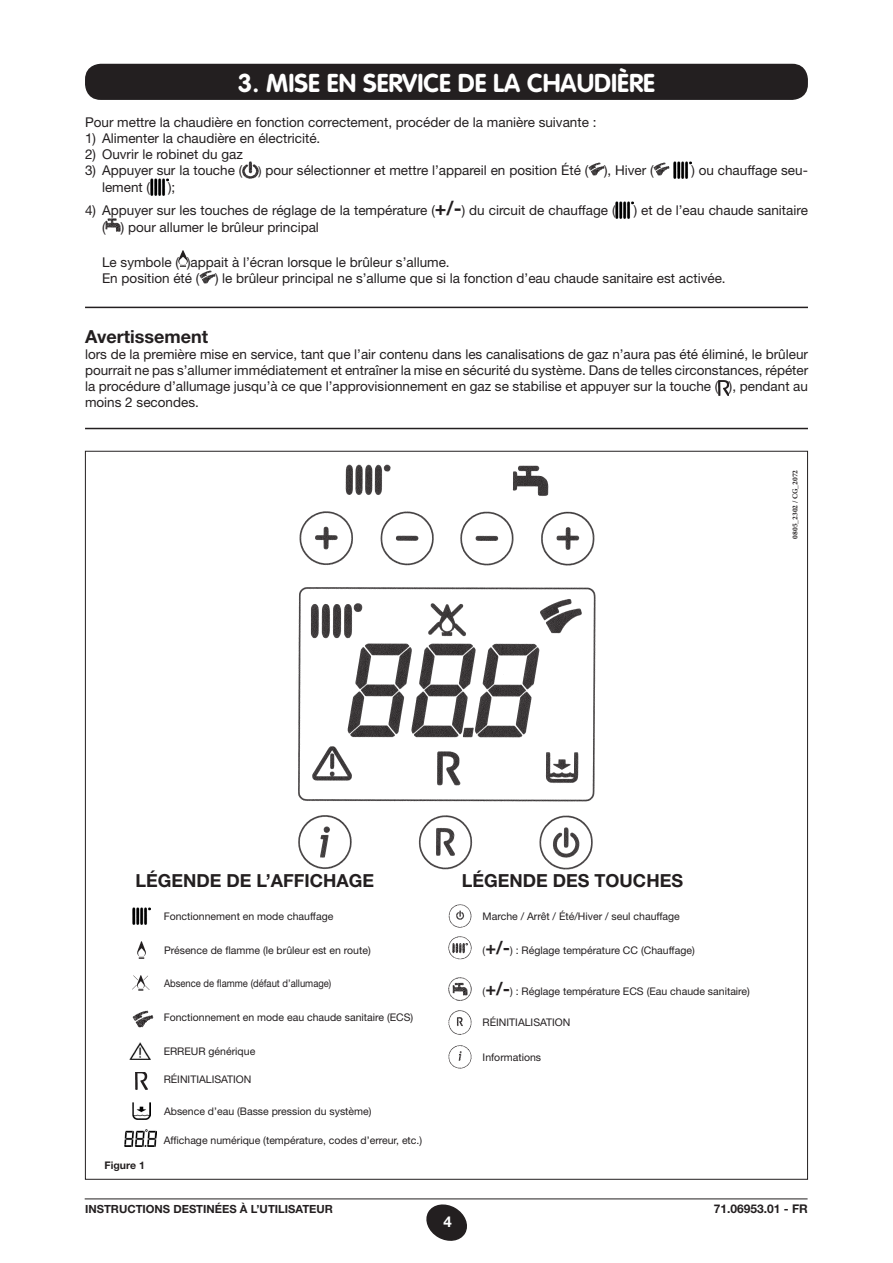
<style>
.page{position:relative;width:893px;height:1263px;background:#fff}
.page>*{position:absolute;margin:0;border:0;box-sizing:border-box;transform-origin:0 0}
.titolo{font:700 25.5px "VAG Rounded Std";color:#fff}
.rientri{font:700 18px "Helvetica Neue LT Std";color:#231f20}
.testo{font:700 18px "Helvetica Neue LT Std";color:#231f20}
.t1{font:700 15px "Helvetica Neue LT Std";color:#fff}
.rientri-2{font:13.5px "Helvetica Neue LT Std";color:#231f20}
.testo-2{font:13.5px/16.2px "Helvetica Neue LT Std";color:#231f20;text-align:justify}
.t2{font:700 12px "Helvetica Neue LT Std";color:#231f20}
.t3{font:700 11.25px "Helvetica Neue LT Std";color:#231f20}
.rientri-3{font:10.5px "Helvetica Neue LT Std";color:#231f20}
.rientri-4{font:10.5px "Helvetica Neue LT Std";color:#231f20;scale:.9 1}
._07_bold{font:700 10.5px "Helvetica Neue LT Std";color:#231f20}
.codice{font:700 7.5px "Minion Pro";color:#231f20}
.s1{font-size:12px}
.s2{font-weight:700;font-size:19.5px}
.s3{font-weight:700;font-size:18px}
</style>
<div class="page">
<svg style="left:426px;top:1204px;width:41px;height:37px"></svg>
<hr style="left:85px;top:1198px;width:723px;height:1px;background:#231f20">
<hr style="left:85px;top:307px;width:723px;height:1px;background:#231f20">
<hr style="left:85px;top:428px;width:723px;height:1px;background:#231f20">
<img style="left:242px;top:162px;width:16px;height:17px">
<img style="left:588px;top:163px;width:16px;height:12px">
<img style="left:654px;top:163px;width:15px;height:12px">
<img style="left:673px;top:162px;width:18px;height:17px">
<img style="left:150px;top:178px;width:18px;height:17px">
<img style="left:616px;top:202px;width:18px;height:17px">
<img style="left:106px;top:219px;width:15px;height:13px">
<img style="left:179px;top:250px;width:8px;height:17px">
<img style="left:199px;top:270px;width:16px;height:13px">
<img style="left:718px;top:380px;width:11px;height:15px">
<div style="left:86px;top:65px;width:721px;height:34px;background:#231f20;border-radius:15px"></div>
<div style="left:85px;top:64px;width:723px;height:36px;border:2px solid #231f20;border-radius:15px"></div>
<img style="left:124px;top:1129px;width:33px;height:17px">
<img style="left:132px;top:908px;width:18px;height:17px">
<img style="left:133px;top:975px;width:17px;height:15px">
<img style="left:130px;top:1042px;width:21px;height:17px">
<img style="left:132px;top:1102px;width:19px;height:17px">
<img style="left:135px;top:1072px;width:12px;height:17px">
<img style="left:448px;top:904px;width:24px;height:23px">
<img style="left:448px;top:936px;width:24px;height:24px">
<img style="left:448px;top:1011px;width:24px;height:23px">
<img style="left:448px;top:1045px;width:24px;height:24px">
<img style="left:133px;top:1010px;width:21px;height:17px">
<img style="left:448px;top:977px;width:24px;height:23px">
<img style="left:298px;top:464px;width:298px;height:406px">
<img style="left:137px;top:942px;width:8px;height:16px">
<p class="titolo" style="left:238px;top:68px;width:419px">3. MISE EN SERVICE DE LA CHAUDIÈRE</p>
<p class="testo-2" style="left:85px;top:113px;width:513px">Pour mettre la chaudière en fonction correctement, procéder de la manière suivante :</p>
<p class="rientri-2" style="left:85px;top:130px;width:237px">1) Alimenter la chaudière en électricité.</p>
<p class="rientri-2" style="left:85px;top:146px;width:159px">2) Ouvrir le robinet du gaz</p>
<p class="rientri-2" style="left:85px;top:163px;width:570px">3) Appuyer sur la touche ( <span class="s1">)</span> pour sélectionner et mettre l’appareil en position Été ( ), Hiver (</p>
<p class="rientri-2" style="left:691px;top:163px;width:118px">) ou chauffage seu-</p>
<p class="rientri-2" style="left:102px;top:179px;width:50px">lement (</p>
<p class="rientri-2" style="left:168px;top:179px;width:9px">);</p>
<p class="rientri-2" style="left:85px;top:203px;width:532px">4) Appuyer sur les touches de réglage de la température (<span class="s2">+/-</span>) du circuit de chauffage (</p>
<p class="rientri-2" style="left:634px;top:203px;width:176px">) et de l’eau chaude sanitaire</p>
<p class="rientri-2" style="left:102px;top:219px;width:218px">( ) pour allumer le brûleur principal</p>
<p class="rientri-2" style="left:102px;top:254px;width:349px">Le symbole ( )appait à l’écran lorsque le brûleur s’allume.</p>
<p class="rientri-2" style="left:102px;top:270px;width:625px">En position été ( ) le brûleur principal ne s’allume que si la fonction d’eau chaude sanitaire est activée.</p>
<p class="testo" style="left:85px;top:325px;width:124px">Avertissement</p>
<p class="testo-2" style="left:85px;top:346px;width:725px">lors de la première mise en service, tant que l’air contenu dans les canalisations de gaz n’aura pas été éliminé, le brûleur pourrait ne pas s’allumer immédiatement et entraîner la mise en sécurité du système. Dans de telles circonstances, répéter la procédure d’allumage jusqu’à ce que l’approvisionnement en gaz se stabilise et appuyer sur la touche ( ), pendant au moins 2 secondes.</p>
<p class="codice" style="left:790px;top:539px;width:70px;rotate:-90deg">0805_2302 / CG_2072</p>
<p class="rientri" style="left:136px;top:869px;width:240px">LÉGENDE DE L’AFFICHAGE</p>
<p class="rientri-3" style="left:164px;top:910px;width:171px">Fonctionnement en mode chauffage</p>
<p class="rientri-3" style="left:164px;top:944px;width:208px">Présence de flamme (le brûleur est en route)</p>
<p class="rientri-4" style="left:164px;top:977px;width:187px">Absence de flamme (défaut d’allumage)</p>
<p class="rientri-3" style="left:164px;top:1011px;width:251px">Fonctionnement en mode eau chaude sanitaire (ECS)</p>
<p class="rientri-3" style="left:164px;top:1044px;width:93px">ERREUR générique</p>
<p class="rientri-3" style="left:164px;top:1073px;width:89px">RÉINITIALISATION</p>
<p class="_07_bold" style="left:105px;top:1159px;width:42px">Figure 1</p>
<p class="rientri-3" style="left:164px;top:1105px;width:209px">Absence d’eau (Basse pression du système)</p>
<p class="rientri-3" style="left:164px;top:1133px;width:260px">Affichage numérique (température, codes d’erreur, etc.)</p>
<p class="rientri" style="left:462px;top:869px;width:223px">LÉGENDE DES TOUCHES</p>
<p class="rientri-3" style="left:483px;top:909px;width:199px">Marche / Arrêt / Été/Hiver / seul chauffage</p>
<p class="rientri-3" style="left:483px;top:944px;width:214px">(<span class="s3">+/-</span>) : Réglage température CC (Chauffage)</p>
<p class="rientri-3" style="left:483px;top:985px;width:269px">(<span class="s3">+/-</span>) : Réglage température ECS (Eau chaude sanitaire)</p>
<p class="rientri-3" style="left:483px;top:1016px;width:89px">RÉINITIALISATION</p>
<p class="rientri-3" style="left:483px;top:1051px;width:60px">Informations</p>
<p class="t3" style="left:85px;top:1202px;width:249px">INSTRUCTIONS DESTINÉES À L’UTILISATEUR</p>
<p class="t2" style="left:714px;top:1202px;width:96px">71.06953.01 - FR</p>
<p class="t1" style="left:443px;top:1212px;width:10px">4</p>
</div>
